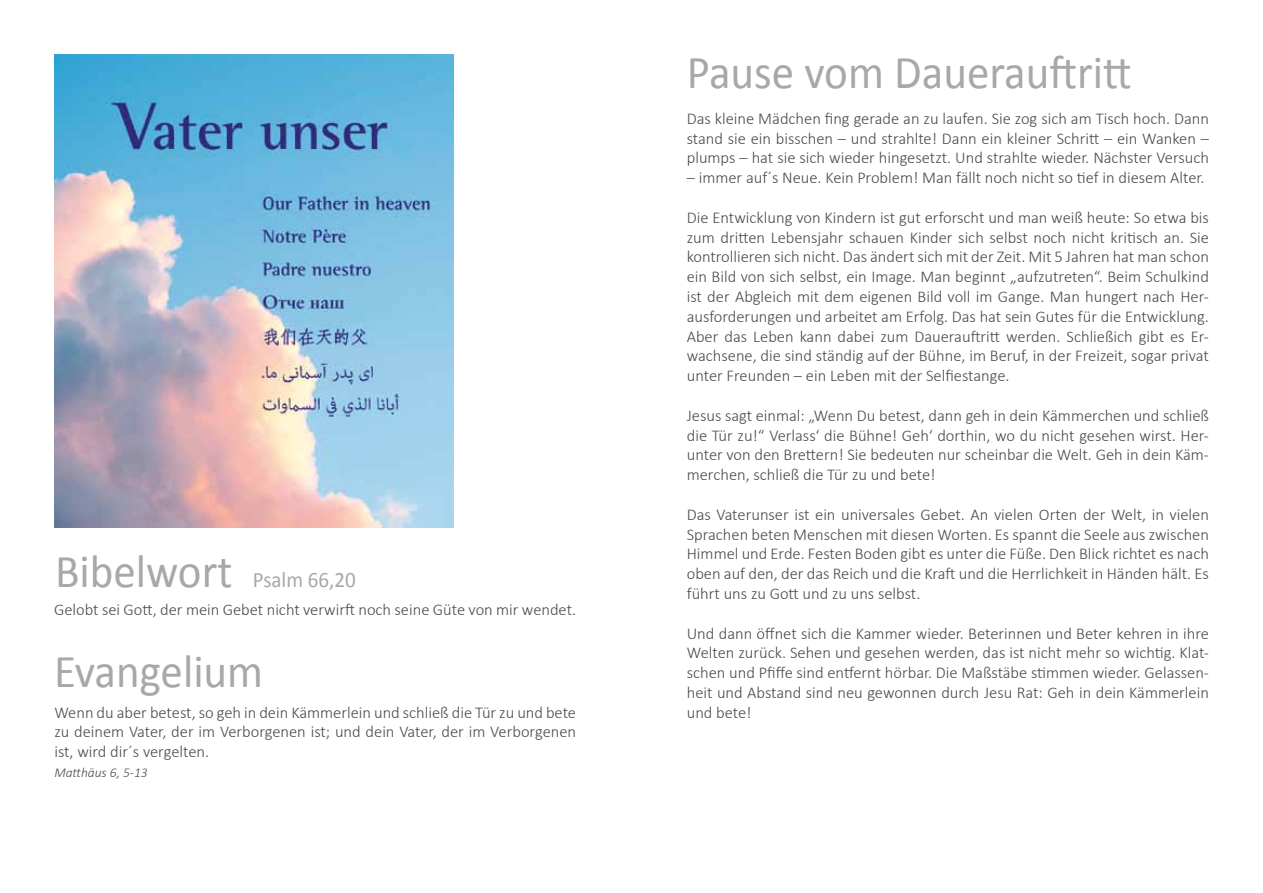
<style>
.page{position:relative;width:1263px;height:893px;background:#fff}
.page>*{position:absolute;margin:0;border:0;box-sizing:border-box;transform-origin:0 0}
.t1{font:47.25px "Calibri";color:#a8a8a7;scale:.95 1}
.t2{font:22.05px "Calibri";color:#a8a8a7;scale:.95 1}
.t3{font:300 16.5px/19.8px "Calibri";color:#4a4a49;text-align:justify}
.t4{font:italic 300 13.5px "Calibri";color:#4a4a49}
.s1{font-size:47.25px}
</style>
<div class="page">
<img style="left:54px;top:54px;width:399px;height:473px">
<h2 class="t2" style="left:55px;top:566px;width:318px"><span class="s1">Bibelwort</span> Psalm 66,20</h2>
<p class="t3" style="left:54px;top:600px;width:524px">Gelobt sei Gott, der mein Gebet nicht verwirft noch seine Güte von mir wendet.</p>
<h1 class="t1" style="left:54px;top:642px;width:222px">Evangelium</h1>
<p class="t3" style="left:54px;top:702px;width:523px">Wenn du aber betest, so geh in dein Kämmerlein und schließ die Tür zu und bete zu deinem Vater, der im Verborgenen ist; und dein Vater, der im Verborgenen ist, wird dir´s vergelten.</p>
<p class="t4" style="left:54px;top:764px;width:95px">Matthäus 6, 5-13</p>
<h1 class="t1" style="left:687px;top:43px;width:470px">Pause vom Dauerauftritt</h1>
<p class="t3" style="left:687px;top:108px;width:524px">Das kleine Mädchen fing gerade an zu laufen. Sie zog sich am Tisch hoch. Dann stand sie ein bisschen – und strahlte! Dann ein kleiner Schritt – ein Wanken – plumps – hat sie sich wieder hingesetzt. Und strahlte wieder. Nächster Versuch</p>
<p class="t3" style="left:687px;top:168px;width:519px">– immer auf´s Neue. Kein Problem! Man fällt noch nicht so tief in diesem Alter.</p>
<p class="t3" style="left:687px;top:207px;width:524px">Die Entwicklung von Kindern ist gut erforscht und man weiß heute: So etwa bis zum dritten Lebensjahr schauen Kinder sich selbst noch nicht kritisch an. Sie kontrollieren sich nicht. Das ändert sich mit der Zeit. Mit 5 Jahren hat man schon ein Bild von sich selbst, ein Image. Man beginnt „aufzutreten“. Beim Schulkind ist der Abgleich mit dem eigenen Bild voll im Gange. Man hungert nach Her&shy;ausforderungen und arbeitet am Erfolg. Das hat sein Gutes für die Entwicklung.<br>Aber das Leben kann dabei zum Dauerauftritt werden. Schließich gibt es Er&shy;wachsene, die sind ständig auf der Bühne, im Beruf, in der Freizeit, sogar privat unter Freunden – ein Leben mit der Selfiestange.</p>
<p class="t3" style="left:687px;top:405px;width:524px">Jesus sagt einmal: „Wenn Du betest, dann geh in dein Kämmerchen und schließ die Tür zu!“ Verlass‘ die Bühne! Geh‘ dorthin, wo du nicht gesehen wirst. Her&shy;unter von den Brettern! Sie bedeuten nur scheinbar die Welt. Geh in dein Käm&shy;merchen, schließ die Tür zu und bete!</p>
<p class="t3" style="left:687px;top:504px;width:524px">Das Vaterunser ist ein universales Gebet. An vielen Orten der Welt, in vielen Sprachen beten Menschen mit diesen Worten. Es spannt die Seele aus zwischen Himmel und Erde. Festen Boden gibt es unter die Füße. Den Blick richtet es nach oben auf den, der das Reich und die Kraft und die Herrlichkeit in Händen hält. Es führt uns zu Gott und zu uns selbst.</p>
<p class="t3" style="left:687px;top:623px;width:524px">Und dann öffnet sich die Kammer wieder. Beterinnen und Beter kehren in ihre Welten zurück. Sehen und gesehen werden, das ist nicht mehr so wichtig. Klat&shy;schen und Pfiffe sind entfernt hörbar. Die Maßstäbe stimmen wieder. Gelassen&shy;heit und Abstand sind neu gewonnen durch Jesu Rat: Geh in dein Kämmerlein und bete!</p>
</div>
